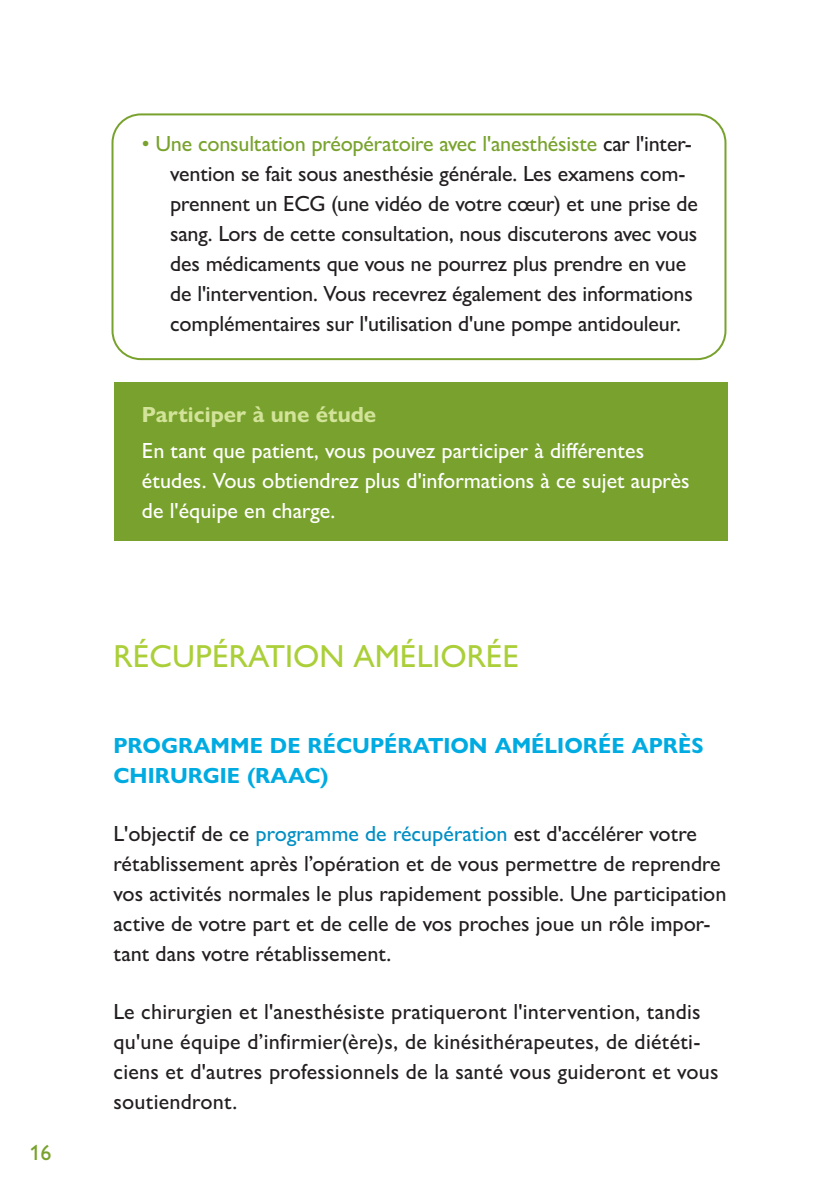
<style>
.page{position:relative;width:840px;height:1191px;background:#fff}
.page>*{position:absolute;margin:0;border:0;box-sizing:border-box;transform-origin:0 0}
.t1{font:500 32px "Gill Sans Nova";color:#abcf38}
.t2{font:500 22px/30px "Gill Sans Nova";color:#231f20}
.t3{font:500 22px/30px "Gill Sans Nova";color:#fff}
.t4{font:700 22px/30px "Gill Sans Nova";color:#00abe1}
.t5{font:700 22px "Gill Sans Nova";color:#d3e49a}
.t6{font:500 22px "Gill Sans Nova";color:#78a22d}
.s1{color:#78a22d}
.s2{color:#008ec4}
</style>
<div class="page">
<div style="left:113px;top:382px;width:614px;height:159px;background:#78a22d"></div>
<div style="left:111px;top:113px;width:615px;height:247px;border:2px solid #78a22d;border-radius:28px"></div>
<p class="t6" style="left:29px;top:1138px;width:23px">16</p>
<p class="t2" style="left:170px;top:128px;width:529px;text-indent:-28px"><span class="s1">• Une consultation préopératoire avec l'anesthésiste</span> car l'inter&shy;vention se fait sous anesthésie générale. Les examens com&shy;prennent un ECG (une vidéo de votre cœur) et une prise de sang. Lors de cette consultation, nous discuterons avec vous des médicaments que vous ne pourrez plus prendre en vue de l'intervention. Vous recevrez également des informations complémentaires sur l'utilisation d'une pompe antidouleur.</p>
<p class="t5" style="left:142px;top:401px;width:236px">Participer à une étude</p>
<p class="t3" style="left:142px;top:435px;width:549px">En tant que patient, vous pouvez participer à différentes études. Vous obtiendrez plus d'informations à ce sujet auprès de l'équipe en charge.</p>
<h1 class="t1" style="left:113px;top:637px;width:407px">RÉCUPÉRATION AMÉLIORÉE</h1>
<p class="t4" style="left:113px;top:730px;width:591px">PROGRAMME DE RÉCUPÉRATION AMÉLIORÉE APRÈS<br>CHIRURGIE (RAAC)</p>
<p class="t2" style="left:113px;top:818px;width:614px">L'objectif de ce <span class="s2">programme de récupération</span> est d'accélérer votre rétablissement après l’opération et de vous permettre de reprendre vos activités normales le plus rapidement possible. Une participation active de votre part et de celle de vos proches joue un rôle impor&shy;tant dans votre rétablissement.</p>
<p class="t2" style="left:113px;top:996px;width:606px">Le chirurgien et l'anesthésiste pratiqueront l'intervention, tandis qu'une équipe d’infirmier(ère)s, de kinésithérapeutes, de diététi&shy;ciens et d'autres professionnels de la santé vous guideront et vous soutiendront.</p>
</div>
